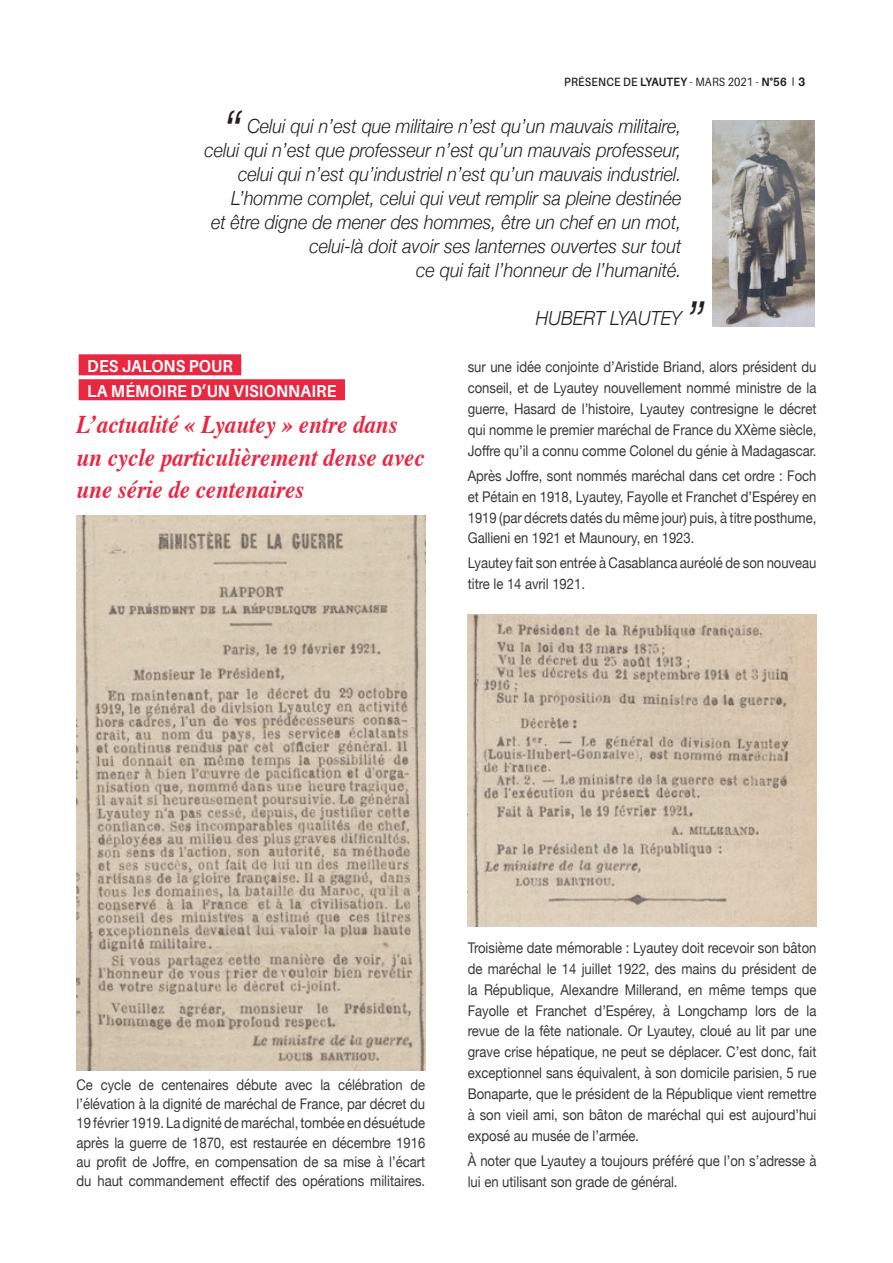
<style>
.page{position:relative;width:893px;height:1263px;background:#fff}
.page>*{position:absolute;margin:0;border:0;box-sizing:border-box;transform-origin:0 0}
.t1{font:italic 300 54px "Helvetica Neue";color:#231f20;scale:.92 1}
.t2{font:italic 700 25.5px/32.4px "Times";color:#e92741;scale:.9 1}
.t3{font:italic 300 19.5px/24px "Helvetica Neue";color:#231f20;text-align:right;scale:.92 1}
.t4{font:700 17.25px "Aileron";color:#fff;scale:.92 1}
.t5{font:14.7px/20.9px "Helvetica Neue";color:#383839;text-align:justify;scale:.89 1}
.t6{font:700 12px "Aileron";letter-spacing:.01em;color:#231f20;scale:.9 1}
.s1{font-weight:600}
.s2{font-weight:400}
.s3{font-family:"Helvetica Neue"}
</style>
<div class="page">
<div style="left:79px;top:354px;width:162px;height:21px;background:#e92741"></div>
<div style="left:79px;top:379px;width:266px;height:21px;background:#e92741"></div>
<img style="left:77px;top:515px;width:348px;height:555px">
<img style="left:468px;top:614px;width:348px;height:313px">
<img style="left:713px;top:121px;width:101px;height:206px">
<p class="t6" style="left:564px;top:75px;width:269px"><span class="s1">PRÉSENCE DE</span> LYAUTEY <span class="s2">- MARS 2021 -</span> N°56 <span class="s3">3</span></p>
<h1 class="t1" style="left:223px;top:87px;width:21px">“</h1>
<p class="t3" style="left:204px;top:113px;width:520px">Celui qui n’est que militaire n’est qu’un mauvais militaire,<br>celui qui n’est que professeur n’est qu’un mauvais professeur, celui qui n’est qu’industriel n’est qu’un mauvais industriel.<br>L’homme complet, celui qui veut remplir sa pleine destinée<br>et être digne de mener des hommes, être un chef en un mot, celui-là doit avoir ses lanternes ouvertes sur tout<br>ce qui fait l’honneur de l’humanité.</p>
<h3 class="t3" style="left:536px;top:305px;width:159px">HUBERT LYAUTEY</h3>
<h1 class="t1" style="left:709px;top:338px;width:21px;rotate:-180deg">“</h1>
<p class="t4" style="left:87px;top:356px;width:61px">DES JALONS</p>
<p class="t4" style="left:189px;top:356px;width:13px">POUR</p>
<p class="t4" style="left:87px;top:381px;width:39px">LA MÉMOIRE</p>
<p class="t4" style="left:190px;top:381px;width:70px">D’UN VISIONNAIRE</p>
<h2 class="t2" style="left:77px;top:406px;width:388px">L’actualité « Lyautey » entre dans un cycle particulièrement dense avec une série de centenaires</h2>
<p class="t5" style="left:468px;top:358px;width:393px">sur une idée conjointe d’Aristide Briand, alors président du conseil, et de Lyautey nouvellement nommé ministre de la guerre, Hasard de l’histoire, Lyautey contresigne le décret qui nomme le premier maréchal de France du XXème siècle, Joffre qu’il a connu comme Colonel du génie à Madagascar.</p>
<p class="t5" style="left:468px;top:466px;width:393px">Après Joffre, sont nommés maréchal dans cet ordre : Foch et Pétain en 1918, Lyautey, Fayolle et Franchet d’Espérey en 1919 (par décrets datés du même jour) puis, à titre posthume, Gallieni en 1921 et Maunoury, en 1923.</p>
<p class="t5" style="left:468px;top:554px;width:393px">Lyautey fait son entrée à Casablanca auréolé de son nouveau titre le 14 avril 1921.</p>
<p class="t5" style="left:77px;top:1075px;width:393px;line-height:19.4px">Ce cycle de centenaires débute avec la célébration de l’élévation à la dignité de maréchal de France, par décret du 19 février 1919. La dignité de maréchal, tombée en désuétude après la guerre de 1870, est restaurée en décembre 1916 au profit de Joffre, en compensation de sa mise à l’écart du haut commandement effectif des opérations militaires.</p>
<p class="t5" style="left:468px;top:938px;width:393px">Troisième date mémorable : Lyautey doit recevoir son bâton de maréchal le 14 juillet 1922, des mains du président de la République, Alexandre Millerand, en même temps que Fayolle et Franchet d’Espérey, à Longchamp lors de la revue de la fête nationale. Or Lyautey, cloué au lit par une grave crise hépatique, ne peut se déplacer. C’est donc, fait exceptionnel sans équivalent, à son domicile parisien, 5 rue Bonaparte, que le président de la République vient remettre à son vieil ami, son bâton de maréchal qui est aujourd’hui exposé au musée de l’armée.</p>
<p class="t5" style="left:468px;top:1151px;width:393px">À noter que Lyautey a toujours préféré que l’on s’adresse à lui en utilisant son grade de général.</p>
</div>
